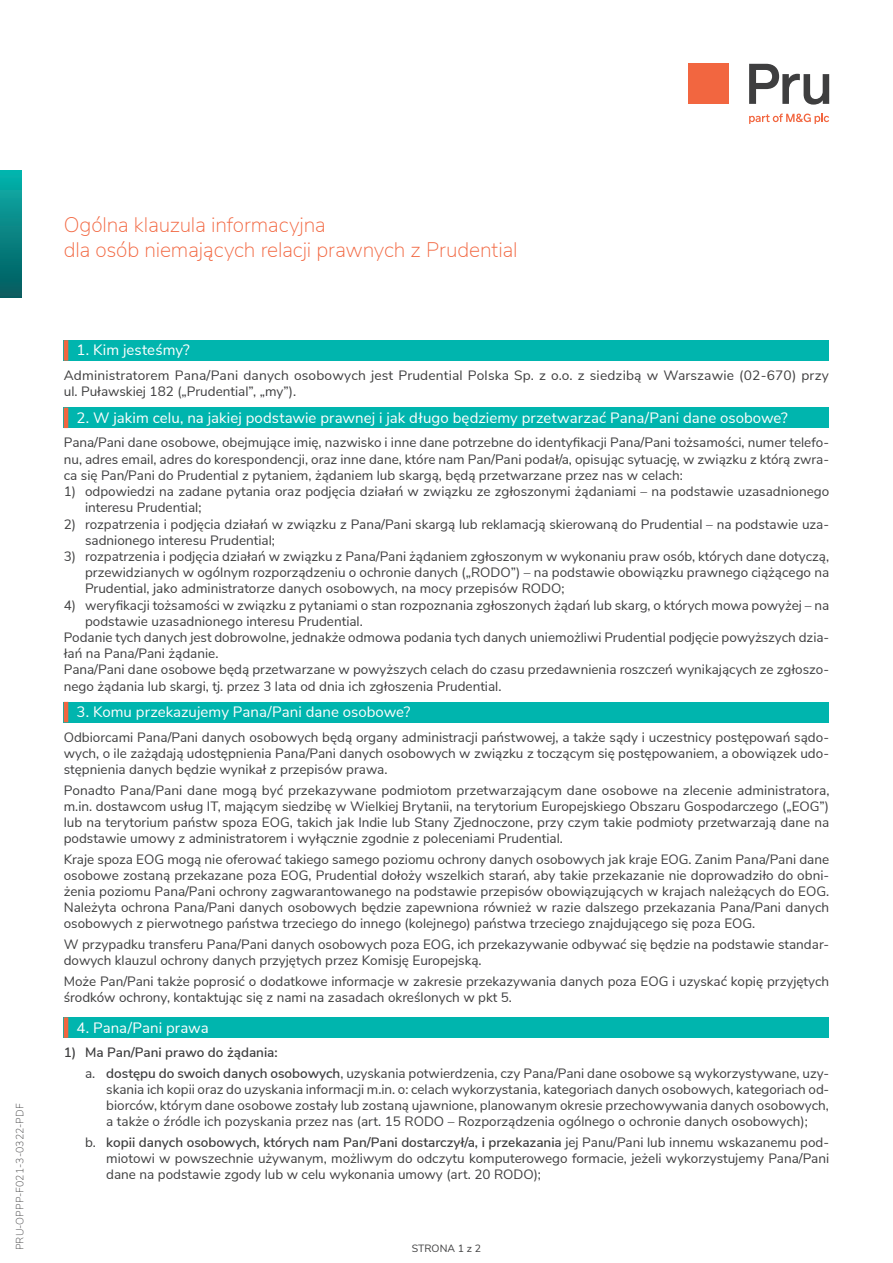
<style>
.page{position:relative;width:893px;height:1263px;background:#fff}
.page>*{position:absolute;margin:0;border:0;box-sizing:border-box;transform-origin:0 0}
.t1{font:200 21px/25.2px "Nunito Sans";letter-spacing:-.01em;color:#f26640}
.rozdział{font:15px "Nunito Sans";letter-spacing:.005em;color:#fff}
.tekst_9pt{font:13.5px/16.2px "Nunito Sans";color:#3e3e3f}
.tekst_9pt-2{font:600 13.5px "Nunito Sans";color:#3e3e3f}
.t2{font:200 10.5px "Nunito Sans";color:#3e3e3f}
.t3{font:10.5px "Nunito Sans";color:#3e3e3f}
.s1{font-weight:600}
</style>
<div class="page">
<div style="left:64px;top:340px;width:765px;height:21px;background:#00b5ae"></div>
<hr style="left:64px;top:340px;width:4px;height:21px;background:#f26640">
<div style="left:64px;top:408px;width:765px;height:20px;background:#00b5ae"></div>
<hr style="left:64px;top:408px;width:4px;height:20px;background:#f26640">
<div style="left:64px;top:702px;width:765px;height:20px;background:#00b5ae"></div>
<hr style="left:64px;top:702px;width:4px;height:20px;background:#f26640">
<div style="left:64px;top:1017px;width:765px;height:21px;background:#00b5ae"></div>
<hr style="left:64px;top:1017px;width:4px;height:21px;background:#f26640">
<div style="left:0;top:170px;width:21px;height:128px;background:linear-gradient(to bottom,#09b3ad,#05595d)"></div>
<svg style="left:749px;top:64px;width:80px;height:41px"></svg>
<div style="left:689px;top:64px;width:40px;height:40px;background:#f26640"></div>
<svg style="left:749px;top:114px;width:80px;height:10px"></svg>
<p class="t2" style="left:12px;top:1250px;width:148px;rotate:-90deg">PRU-OPPP-F021-3-0322-PDF</p>
<p class="t1" style="left:64px;top:211px;width:455px">Ogólna klauzula informacyjna<br>dla osób niemających relacji prawnych z Prudential</p>
<p class="rozdział" style="left:77px;top:339px;width:115px">1. Kim jesteśmy?</p>
<p class="tekst_9pt" style="left:64px;top:366px;width:766px">Administratorem Pana/Pani danych osobowych jest Prudential Polska Sp. z o.o. z siedzibą w Warszawie (02-670) przy ul. Puławskiej 182 („Prudential”, „my”).</p>
<p class="rozdział" style="left:77px;top:407px;width:713px">2. W jakim celu, na jakiej podstawie prawnej i jak długo będziemy przetwarzać Pana/Pani dane osobowe?</p>
<p class="tekst_9pt" style="left:64px;top:434px;width:767px;text-align:justify">Pana/Pani dane osobowe, obejmujące imię, nazwisko i inne dane potrzebne do identyfikacji Pana/Pani tożsamości, numer telefo&shy;nu, adres email, adres do korespondencji, oraz inne dane, które nam Pan/Pani podał/a, opisując sytuację, w związku z którą zwra&shy;ca się Pan/Pani do Prudential z pytaniem, żądaniem lub skargą, będą przetwarzane przez nas w celach:</p>
<p class="tekst_9pt" style="left:85px;top:482px;width:746px;text-indent:-21px">1) odpowiedzi na zadane pytania oraz podjęcia działań w związku ze zgłoszonymi żądaniami – na podstawie uzasadnionego interesu Prudential;</p>
<p class="tekst_9pt" style="left:85px;top:515px;width:746px;text-indent:-21px">2) rozpatrzenia i podjęcia działań w związku z Pana/Pani skargą lub reklamacją skierowaną do Prudential – na podstawie uza&shy;sadnionego interesu Prudential;</p>
<p class="tekst_9pt" style="left:85px;top:547px;width:746px;text-align:justify;text-indent:-21px">3) rozpatrzenia i podjęcia działań w związku z Pana/Pani żądaniem zgłoszonym w wykonaniu praw osób, których dane dotyczą, przewidzianych w ogólnym rozporządzeniu o ochronie danych („RODO”) – na podstawie obowiązku prawnego ciążącego na Prudential, jako administratorze danych osobowych, na mocy przepisów RODO;</p>
<p class="tekst_9pt" style="left:85px;top:596px;width:746px;text-indent:-21px">4) weryfikacji tożsamości w związku z pytaniami o stan rozpoznania zgłoszonych żądań lub skarg, o których mowa powyżej – na podstawie uzasadnionego interesu Prudential.</p>
<p class="tekst_9pt" style="left:64px;top:628px;width:767px">Podanie tych danych jest dobrowolne, jednakże odmowa podania tych danych uniemożliwi Prudential podjęcie powyższych dzia&shy;łań na Pana/Pani żądanie.</p>
<p class="tekst_9pt" style="left:64px;top:661px;width:767px">Pana/Pani dane osobowe będą przetwarzane w powyższych celach do czasu przedawnienia roszczeń wynikających ze zgłoszo&shy;nego żądania lub skargi, tj. przez 3 lata od dnia ich zgłoszenia Prudential.</p>
<p class="rozdział" style="left:77px;top:701px;width:335px">3. Komu przekazujemy Pana/Pani dane osobowe?</p>
<p class="tekst_9pt" style="left:64px;top:728px;width:767px;text-align:justify">Odbiorcami Pana/Pani danych osobowych będą organy administracji państwowej, a także sądy i uczestnicy postępowań sądo&shy;wych, o ile zażądają udostępnienia Pana/Pani danych osobowych w związku z toczącym się postępowaniem, a obowiązek udo&shy;stępnienia danych będzie wynikał z przepisów prawa.</p>
<p class="tekst_9pt" style="left:64px;top:781px;width:767px;text-align:justify">Ponadto Pana/Pani dane mogą być przekazywane podmiotom przetwarzającym dane osobowe na zlecenie administratora, m.in. dostawcom usług IT, mającym siedzibę w Wielkiej Brytanii, na terytorium Europejskiego Obszaru Gospodarczego („EOG”) lub na terytorium państw spoza EOG, takich jak Indie lub Stany Zjednoczone, przy czym takie podmioty przetwarzają dane na podstawie umowy z administratorem i wyłącznie zgodnie z poleceniami Prudential.</p>
<p class="tekst_9pt" style="left:64px;top:850px;width:767px;text-align:justify">Kraje spoza EOG mogą nie oferować takiego samego poziomu ochrony danych osobowych jak kraje EOG. Zanim Pana/Pani dane osobowe zostaną przekazane poza EOG, Prudential dołoży wszelkich starań, aby takie przekazanie nie doprowadziło do obni&shy;żenia poziomu Pana/Pani ochrony zagwarantowanego na podstawie przepisów obowiązujących w krajach należących do EOG.<br>Należyta ochrona Pana/Pani danych osobowych będzie zapewniona również w razie dalszego przekazania Pana/Pani danych osobowych z pierwotnego państwa trzeciego do innego (kolejnego) państwa trzeciego znajdującego się poza EOG.</p>
<p class="tekst_9pt" style="left:64px;top:935px;width:767px">W przypadku transferu Pana/Pani danych osobowych poza EOG, ich przekazywanie odbywać się będzie na podstawie standar&shy;dowych klauzul ochrony danych przyjętych przez Komisję Europejską.</p>
<p class="tekst_9pt" style="left:64px;top:972px;width:767px">Może Pan/Pani także poprosić o dodatkowe informacje w zakresie przekazywania danych poza EOG i uzyskać kopię przyjętych środków ochrony, kontaktując się z nami na zasadach określonych w pkt 5.</p>
<p class="rozdział" style="left:77px;top:1016px;width:134px">4. Pana/Pani prawa</p>
<p class="tekst_9pt-2" style="left:64px;top:1043px;width:215px">1) Ma Pan/Pani prawo do żądania:</p>
<p class="tekst_9pt" style="left:106px;top:1064px;width:724px;text-align:justify;text-indent:-21px">a. <span class="s1">dostępu do swoich danych osobowych</span>, uzyskania potwierdzenia, czy Pana/Pani dane osobowe są wykorzystywane, uzy&shy;skania ich kopii oraz do uzyskania informacji m.in. o: celach wykorzystania, kategoriach danych osobowych, kategoriach od&shy;biorców, którym dane osobowe zostały lub zostaną ujawnione, planowanym okresie przechowywania danych osobowych, a także o źródle ich pozyskania przez nas (art. 15 RODO – Rozporządzenia ogólnego o ochronie danych osobowych);</p>
<p class="tekst_9pt" style="left:106px;top:1133px;width:724px;text-align:justify;text-indent:-21px">b. <span class="s1">kopii danych osobowych, których nam Pan/Pani dostarczył/a, i przekazania</span> jej Panu/Pani lub innemu wskazanemu pod&shy;miotowi w powszechnie używanym, możliwym do odczytu komputerowego formacie, jeżeli wykorzystujemy Pana/Pani dane na podstawie zgody lub w celu wykonania umowy (art. 20 RODO);</p>
<p class="t3" style="left:412px;top:1241px;width:71px">STRONA 1 z 2</p>
</div>
